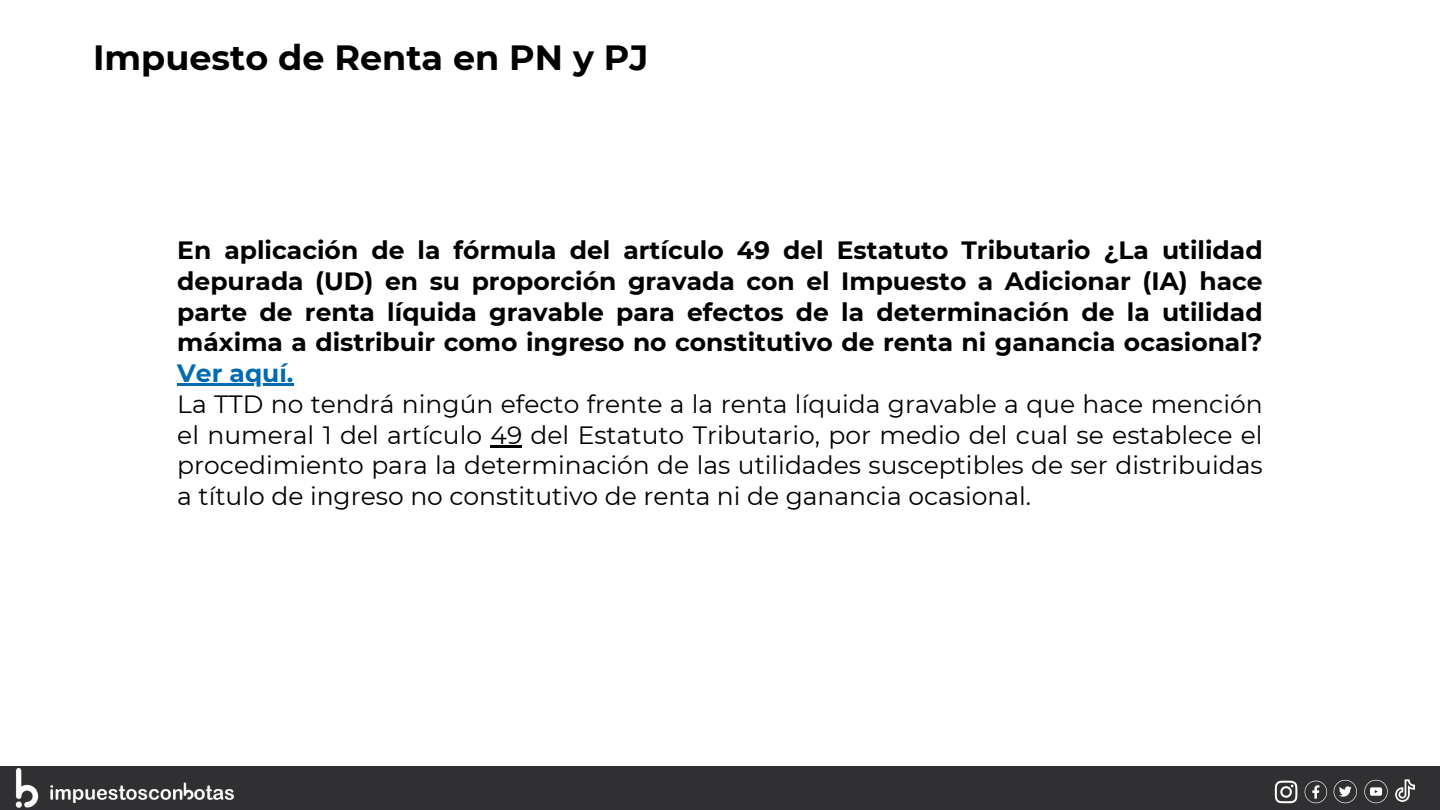
<style>
.page{position:relative;width:1440px;height:810px;background:#fff}
.page>*{position:absolute;margin:0;border:0;box-sizing:border-box;transform-origin:0 0}
.t1{font:700 35px "Montserrat";color:#000}
.t2{font:25px/30.8px "Montserrat";color:#000}
.t3{font:700 25px/30.8px "Montserrat";color:#000;text-align:justify}
.s1{font-weight:700;color:#006bb1}
</style>
<div class="page">
<div style="left:0;top:766px;width:1440px;height:44px;background:#302f32"></div>
<img style="left:81px;top:782px;width:153px;height:18px">
<img style="left:15px;top:769px;width:66px;height:39px">
<svg style="left:1275px;top:781px;width:22px;height:22px"></svg>
<svg style="left:1305px;top:781px;width:22px;height:22px"></svg>
<svg style="left:1334px;top:780px;width:23px;height:23px"></svg>
<svg style="left:1364px;top:780px;width:24px;height:23px"></svg>
<svg style="left:1395px;top:779px;width:20px;height:23px"></svg>
<hr style="left:177px;top:384px;width:117px;height:2px;background:#006bb1">
<hr style="left:490px;top:445px;width:32px;height:2px;background:#000">
<p class="t1" style="left:93px;top:36px;width:557px">Impuesto de Renta en PN y PJ</p>
<p class="t3" style="left:177px;top:235px;width:1087px">En aplicación de la fórmula del artículo 49 del Estatuto Tributario ¿La utilidad depurada (UD) en su proporción gravada con el Impuesto a Adicionar (IA) hace parte de renta líquida gravable para efectos de la determinación de la utilidad máxima a distribuir como ingreso no constitutivo de renta ni ganancia ocasional?</p>
<p class="t2" style="left:177px;top:358px;width:1087px"><span class="s1">Ver aquí.<br></span>La TTD no tendrá ningún efecto frente a la renta líquida gravable a que hace mención el numeral 1 del artículo 49 del Estatuto Tributario, por medio del cual se establece el procedimiento para la determinación de las utilidades susceptibles de ser distribuidas a título de ingreso no constitutivo de renta ni de ganancia ocasional.</p>
</div>
